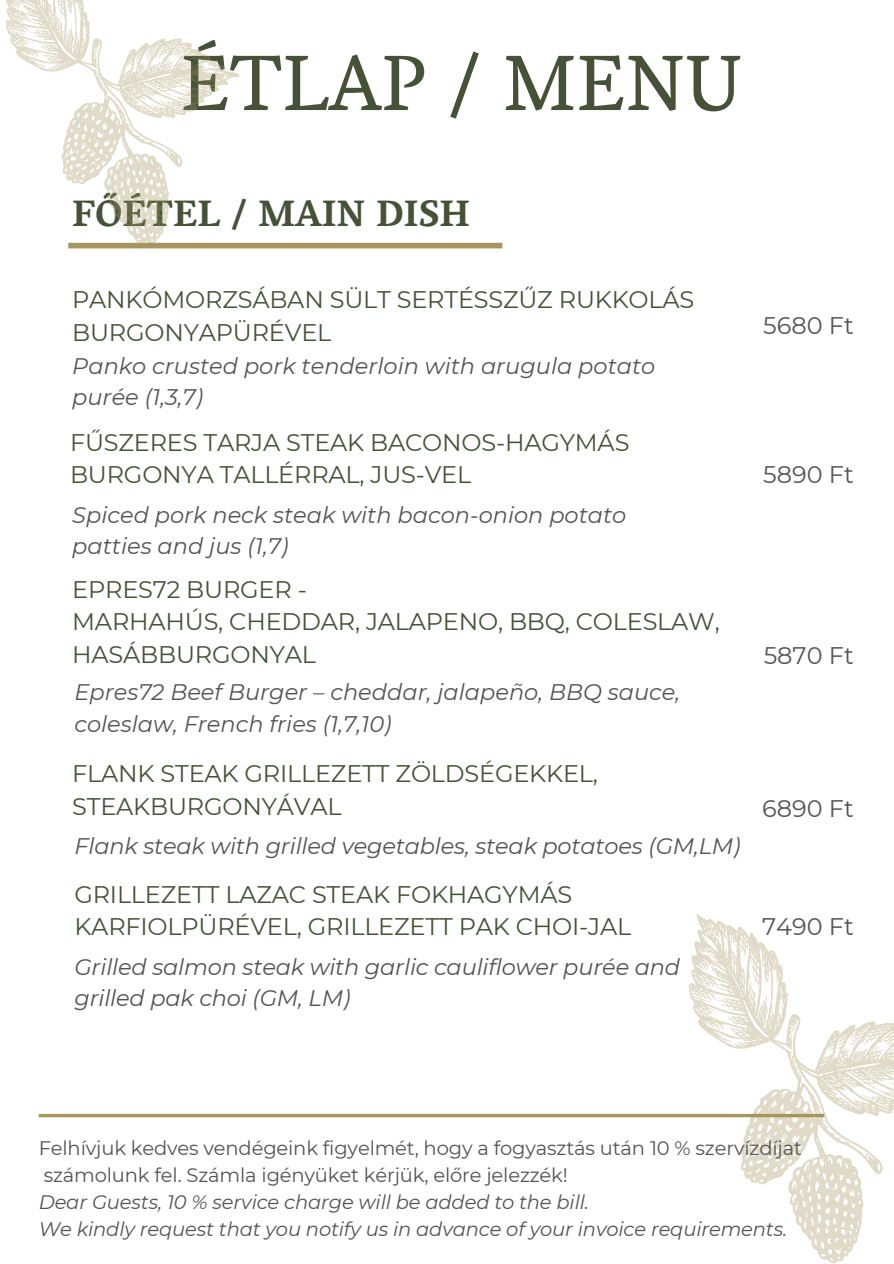
<style>
.page{position:relative;width:894px;height:1264px;background:#fff}
.page>*{position:absolute;margin:0;border:0;box-sizing:border-box;transform-origin:0 0}
.t1{font:80.1px "Vesper Libre";color:#455238}
.t2{font:700 37.5px "Vesper Libre";color:#455238}
.t3{font:24px/32.7px "Montserrat";letter-spacing:-.01em;color:#455238}
.t4{font:24px "Montserrat";color:#545454}
.t5{font:italic 22.5px/31.5px "Montserrat";color:#545454}
.t6{font:19.5px "Montserrat";letter-spacing:-.01em;color:#545454}
.t7{font:italic 19.5px "Montserrat";letter-spacing:-.01em;color:#545454}
</style>
<div class="page">
<svg style="left:688px;top:914px;width:205px;height:348px"></svg>
<svg style="left:6px;top:0;width:248px;height:249px"></svg>
<svg style="left:39px;top:1113px;width:784px;height:4px;fill:#a4965e"></svg>
<div style="left:68px;top:243px;width:434px;height:5px;background:#a4965e"></div>
<h3 class="t1" style="left:181px;top:35px;width:563px">ÉTLAP / MENU</h3>
<h4 class="t2" style="left:72px;top:191px;width:399px">FŐÉTEL / MAIN DISH</h4>
<p class="t3" style="left:72px;top:283px;width:623px">PANKÓMORZSÁBAN SÜLT SERTÉSSZŰZ RUKKOLÁS<br>BURGONYAPÜRÉVEL</p>
<h4 class="t5" style="left:72px;top:350px;width:584px">Panko crusted pork tenderloin with arugula potato purée (1,3,7)</h4>
<h3 class="t3" style="left:70px;top:425px;width:560px">FŰSZERES TARJA STEAK BACONOS-HAGYMÁS<br>BURGONYA TALLÉRRAL, JUS-VEL</h3>
<h4 class="t5" style="left:72px;top:498px;width:555px">Spiced pork neck steak with bacon-onion potato patties and jus (1,7)</h4>
<h4 class="t3" style="left:72px;top:573px;width:649px">EPRES72 BURGER -<br>MARHAHÚS, CHEDDAR, JALAPENO, BBQ, COLESLAW,<br>HASÁBBURGONYAL</h4>
<p class="t5" style="left:74px;top:676px;width:607px">Epres72 Beef Burger – cheddar, jalapeño, BBQ sauce, coleslaw, French fries (1,7,10)</p>
<h4 class="t3" style="left:72px;top:757px;width:527px">FLANK STEAK GRILLEZETT ZÖLDSÉGEKKEL,<br>STEAKBURGONYÁVAL</h4>
<h2 class="t5" style="left:74px;top:830px;width:667px">Flank steak with grilled vegetables, steak potatoes (GM,LM)</h2>
<p class="t3" style="left:74px;top:877px;width:558px">GRILLEZETT LAZAC STEAK FOKHAGYMÁS<br>KARFIOLPÜRÉVEL, GRILLEZETT PAK CHOI-JAL</p>
<p class="t5" style="left:74px;top:950px;width:607px">Grilled salmon steak with garlic cauliflower purée and grilled pak choi (GM, LM)</p>
<h3 class="t4" style="left:763px;top:311px;width:92px">5680 Ft</h3>
<h4 class="t4" style="left:763px;top:460px;width:92px">5890 Ft</h4>
<h3 class="t4" style="left:763px;top:641px;width:92px">5870 Ft</h3>
<h1 class="t4" style="left:762px;top:794px;width:93px">6890 Ft</h1>
<h4 class="t4" style="left:761px;top:912px;width:93px">7490 Ft</h4>
<h4 class="t6" style="left:39px;top:1135px;width:764px">Felhívjuk kedves vendégeink figyelmét, hogy a fogyasztás után 10 % szervízdíjat</h4>
<h3 class="t6" style="left:44px;top:1162px;width:525px">számolunk fel. Számla igényüket kérjük, előre jelezzék!</h3>
<h4 class="t7" style="left:39px;top:1189px;width:551px">Dear Guests, 10 % service charge will be added to the bill.</h4>
<h4 class="t7" style="left:39px;top:1216px;width:749px">We kindly request that you notify us in advance of your invoice requirements.</h4>
</div>
